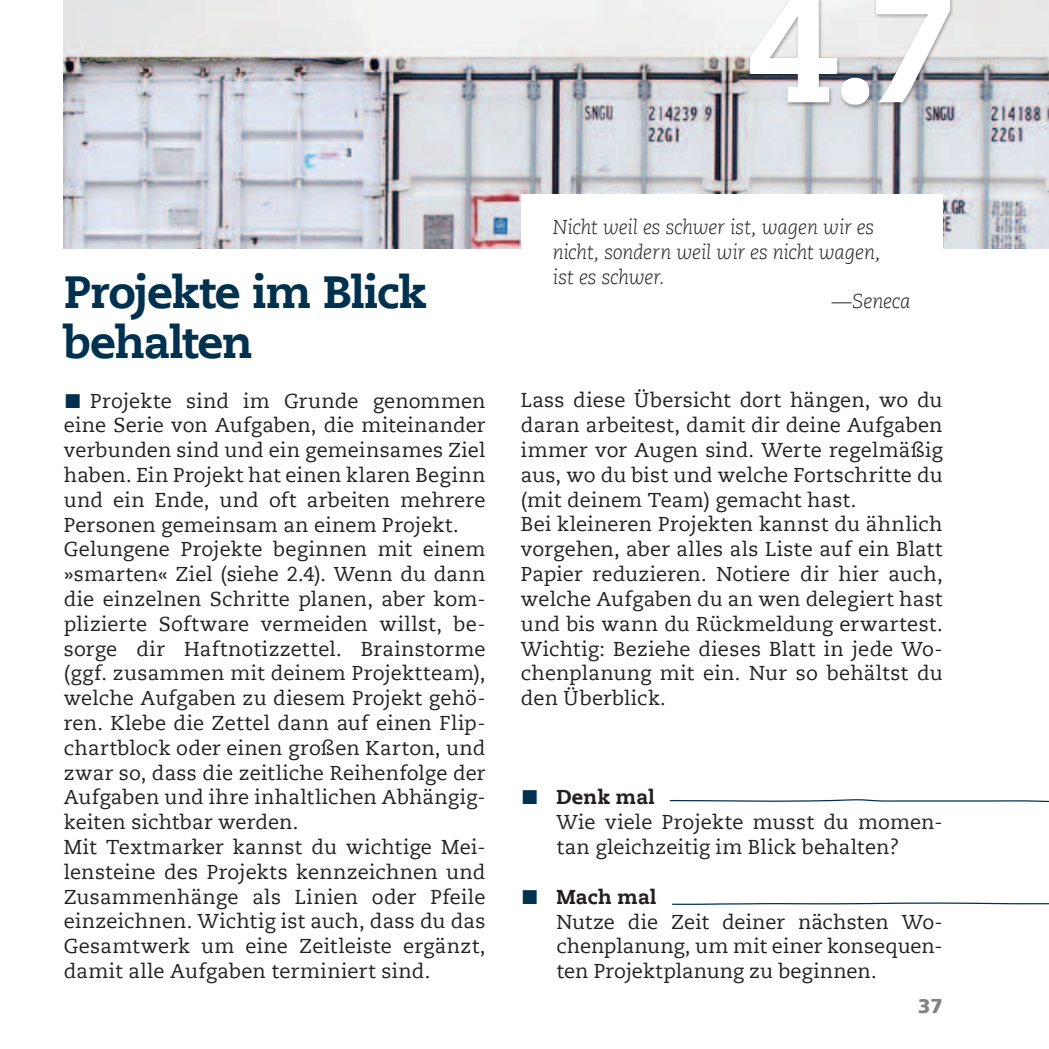
<style>
.page{position:relative;width:1049px;height:1049px;background:#fff}
.page>*{position:absolute;margin:0;border:0;box-sizing:border-box;transform-origin:0 0}
.t1{font:800 150px "Caecilia LT";color:#fff}
.t2{font:800 45px/49.5px "Caecilia LT";letter-spacing:-.03em;color:#00314f}
.t3{font:20px/24.8px "Caecilia LT";letter-spacing:.01em;color:#231f20}
.t4{font:italic 300 20px "Caecilia LT";letter-spacing:-.015em;color:#231f20}
.t5{font:900 20px "Frutiger LT";color:#808285}
.s1{font-family:"Arial";font-size:30px;color:#00314f}
.s2{font-weight:800}
</style>
<div class="page">
<img style="left:64px;top:0;width:985px;height:248px">
<div style="left:748px;top:0;width:206px;height:109px;background:#231f20;opacity:.4"></div>
<div style="left:521px;top:194px;width:422px;height:114px;background:#fff"></div>
<svg style="left:669px;top:799px;width:380px;height:4px"></svg>
<svg style="left:672px;top:902px;width:377px;height:3px"></svg>
<h2 class="t2" style="left:64px;top:268px;width:364px">Projekte im Blick behalten</h2>
<h1 class="t1" style="left:747px;top:-43px;width:211px">4.7</h1>
<p class="t4" style="left:553px;top:216px;width:323px">Nicht weil es schwer ist, wagen wir es</p>
<p class="t4" style="left:553px;top:240px;width:329px">nicht, sondern weil wir es nicht wagen,</p>
<p class="t4" style="left:553px;top:265px;width:114px">ist es schwer.</p>
<p class="t4" style="left:832px;top:290px;width:81px">—Seneca</p>
<p class="t3" style="left:64px;top:389px;width:423px"><span class="s1">■</span> Projekte sind im Grunde genommen eine Serie von Aufgaben, die miteinander verbunden sind und ein gemeinsames Ziel haben. Ein Projekt hat einen klaren Beginn und ein Ende, und oft arbeiten mehrere Personen gemeinsam an einem Projekt.<br>Gelungene Projekte beginnen mit einem »smarten« Ziel (siehe 2.4). Wenn du dann die einzelnen Schritte planen, aber kom&shy;plizierte Software vermeiden willst, be&shy;sorge dir Haftnotizzettel. Brainstorme (ggf. zusammen mit deinem Projektteam), welche Aufgaben zu diesem Projekt gehö&shy;ren. Klebe die Zettel dann auf einen Flip&shy;chartblock oder einen großen Karton, und zwar so, dass die zeitliche Reihenfolge der Aufgaben und ihre inhaltlichen Abhängig&shy;keiten sichtbar werden.<br>Mit Textmarker kannst du wichtige Mei&shy;lensteine des Projekts kennzeichnen und Zusammenhänge als Linien oder Pfeile einzeichnen. Wichtig ist auch, dass du das Gesamtwerk um eine Zeitleiste ergänzt, damit alle Aufgaben terminiert sind.</p>
<p class="t3" style="left:521px;top:388px;width:423px">Lass diese Übersicht dort hängen, wo du daran arbeitest, damit dir deine Aufgaben immer vor Augen sind. Werte regelmäßig aus, wo du bist und welche Fortschritte du (mit deinem Team) gemacht hast.<br>Bei kleineren Projekten kannst du ähnlich vorgehen, aber alles als Liste auf ein Blatt Papier reduzieren. Notiere dir hier auch, welche Aufgaben du an wen delegiert hast und bis wann du Rückmeldung erwartest.<br>Wichtig: Beziehe dieses Blatt in jede Wo&shy;chenplanung mit ein. Nur so behältst du den Überblick.</p>
<p class="t3" style="left:556px;top:785px;width:388px;text-indent:-35px"><span class="s1">■</span> <span class="s2">Denk mal<br></span>Wie viele Projekte musst du momen&shy;tan gleichzeitig im Blick behalten?</p>
<p class="t3" style="left:556px;top:885px;width:388px;text-indent:-35px"><span class="s1">■</span> <span class="s2">Mach mal<br></span>Nutze die Zeit deiner nächsten Wo&shy;chenplanung, um mit einer konsequen&shy;ten Projektplanung zu beginnen.</p>
<p class="t5" style="left:918px;top:994px;width:26px">37</p>
</div>
